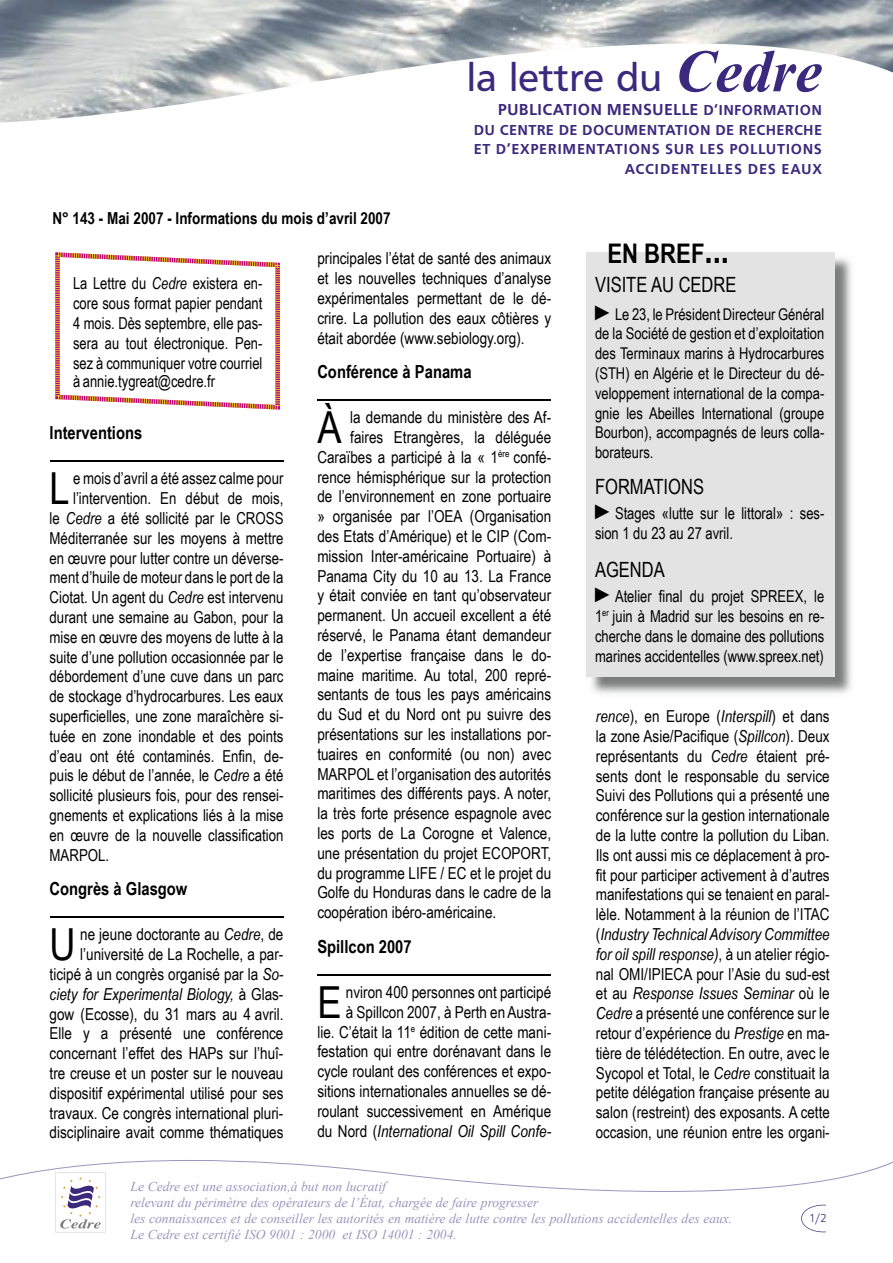
<style>
.page{position:relative;width:893px;height:1263px;background:#fff}
.page>*{position:absolute;margin:0;border:0;box-sizing:border-box;transform-origin:0 0}
.t1{font:44.1px "Arial Narrow";color:#000}
.t2{font:40.5px "Frutus T";color:#3a2a7d}
.t3{font:700 27px "Arial Narrow";color:#000}
.t4{font:21px "Arial Narrow";color:#000;scale:.96 1}
.t5{font:700 18px "Arial Narrow";color:#000}
.t6{font:16.5px/19.8px "Arial Narrow";color:#000;text-align:justify}
.t7{font:16.5px/19.8px "Arial Narrow";color:#000;text-align:justify;scale:.96 1}
.t8{font:700 16.5px "Arial Narrow";color:#000}
.t9{font:500 16.5px "Frutus T";letter-spacing:.01em;color:#3a2a7d}
.t10{font:16.2px/19.8px "Arial Narrow";color:#000;text-align:justify}
.t11{font:500 15px/19.5px "Frutus T";letter-spacing:.04em;color:#3a2a7d;text-align:right}
.t12{font:italic 13.5px/16.2px "Times New Roman";color:#9d94be}
.t13{font:12px "Frutus T Ligh";color:#3a2a7d}
.s1{font-family:"Times New Roman";font-weight:700;font-style:italic;font-size:60px}
.s2{font-size:15px}
.s3{font-style:italic}
.s4{font-size:36px}
.s5{font-size:21px}
</style>
<div class="page">
<img style="left:0;top:0;width:893px;height:16px">
<svg style="left:0;top:16px;width:893px;height:107px"></svg>
<svg style="left:0;top:1160px;width:893px;height:48px"></svg>
<svg style="left:801px;top:1205px;width:25px;height:27px"></svg>
<div style="left:826px;top:1199px;width:28px;height:38px;background:#fff"></div>
<svg style="left:55px;top:1172px;width:50px;height:60px"></svg>
<hr style="left:317px;top:399px;width:234px;height:2px;background:#000">
<hr style="left:317px;top:974px;width:234px;height:1px;background:#000">
<img style="left:591px;top:258px;width:261px;height:436px">
<div style="left:586px;top:252px;width:249px;height:425px;background:#e3e3e3"></div>
<hr style="left:50px;top:460px;width:233px;height:2px;background:#000">
<hr style="left:50px;top:916px;width:233px;height:2px;background:#000">
<svg style="left:55px;top:252px;width:225px;height:158px"></svg>
<h2 class="t2" style="left:467px;top:55px;width:357px">la lettre du <span class="s1">Cedre</span></h2>
<p class="t9" style="left:498px;top:100px;width:326px">PUBLICATION MENSUELLE <span class="s2">D’INFORMATION</span></p>
<p class="t11" style="left:474px;top:120px;width:350px">DU CENTRE DE DOCUMENTATION DE RECHERCHE<br>ET D’EXPERIMENTATIONS SUR LES POLLUTIONS<br>ACCIDENTELLES DES EAUX</p>
<p class="t8" style="left:52px;top:205px;width:340px">N° 143 - Mai 2007 - Informations du mois d’avril 2007</p>
<p class="t6" style="left:317px;top:248px;width:235px">principales l’état de santé des animaux et les nouvelles techniques d’analyse expérimentales permettant de le dé&shy;crire. La pollution des eaux côtières y était abordée (www.sebiology.org).</p>
<p class="t5" style="left:317px;top:358px;width:156px">Conférence à Panama</p>
<h1 class="t1" style="left:317px;top:395px;width:26px">À</h1>
<p class="t6" style="left:350px;top:407px;width:202px">la demande du ministère des Af-</p>
<p class="t7" style="left:73px;top:273px;width:199px">La Lettre du <span class="s3">Cedre</span> existera en&shy;core sous format papier pendant 4 mois. Dès septembre, elle pas&shy;sera au tout électronique. Pen&shy;sez à communiquer votre courriel</p>
<p class="t7" style="left:73px;top:370px;width:150px">à annie.tygreat@cedre.fr</p>
<p class="t5" style="left:50px;top:419px;width:94px">Interventions</p>
<h1 class="t1" style="left:50px;top:456px;width:22px">L</h1>
<p class="t6" style="left:73px;top:468px;width:212px">e mois d’avril a été assez calme pour</p>
<p class="t6" style="left:350px;top:427px;width:202px">faires Etrangères, la déléguée</p>
<p class="t6" style="left:317px;top:446px;width:235px">Caraïbes a participé à la « 1<sup>ère</sup> confé-</p>
<p class="t6" style="left:317px;top:466px;width:235px">rence hémisphérique sur la protection</p>
<p class="t6" style="left:317px;top:486px;width:235px">de l’environnement en zone portuaire</p>
<p class="t6" style="left:317px;top:506px;width:235px">» organisée par l’OEA (Organisation</p>
<p class="t6" style="left:317px;top:526px;width:235px">des Etats d’Amérique) et le CIP (Com-</p>
<p class="t6" style="left:317px;top:545px;width:235px">mission Inter-américaine Portuaire) à</p>
<p class="t6" style="left:317px;top:565px;width:235px">Panama City du 10 au 13. La France</p>
<p class="t6" style="left:317px;top:585px;width:235px">y était conviée en tant qu’observateur</p>
<p class="t6" style="left:317px;top:605px;width:235px">permanent. Un accueil excellent a été</p>
<p class="t6" style="left:317px;top:625px;width:235px">réservé, le Panama étant demandeur</p>
<p class="t6" style="left:317px;top:644px;width:235px">de l’expertise française dans le do-</p>
<p class="t6" style="left:317px;top:664px;width:235px">maine maritime. Au total, 200 repré-</p>
<p class="t6" style="left:317px;top:684px;width:235px">sentants de tous les pays américains</p>
<p class="t6" style="left:317px;top:704px;width:235px">du Sud et du Nord ont pu suivre des</p>
<p class="t6" style="left:317px;top:724px;width:235px">présentations sur les installations por-</p>
<p class="t6" style="left:317px;top:743px;width:235px">tuaires en conformité (ou non) avec</p>
<p class="t6" style="left:317px;top:763px;width:235px">MARPOL et l’organisation des autorités</p>
<p class="t6" style="left:317px;top:783px;width:235px">maritimes des différents pays. A noter,</p>
<p class="t6" style="left:317px;top:803px;width:235px">la très forte présence espagnole avec</p>
<p class="t6" style="left:317px;top:823px;width:235px">les ports de La Corogne et Valence,</p>
<p class="t6" style="left:317px;top:842px;width:235px">une présentation du projet ECOPORT,</p>
<p class="t6" style="left:317px;top:862px;width:235px">du programme LIFE / EC et le projet du</p>
<p class="t6" style="left:317px;top:882px;width:235px">Golfe du Honduras dans le cadre de la</p>
<p class="t6" style="left:317px;top:902px;width:180px">coopération ibéro-américaine.</p>
<p class="t5" style="left:317px;top:933px;width:96px">Spillcon 2007</p>
<h1 class="t1" style="left:317px;top:970px;width:26px">E</h1>
<p class="t6" style="left:73px;top:488px;width:212px">l’intervention. En début de mois,</p>
<p class="t6" style="left:50px;top:508px;width:235px">le <span class="s3">Cedre</span> a été sollicité par le CROSS</p>
<p class="t6" style="left:50px;top:527px;width:235px">Méditerranée sur les moyens à mettre</p>
<p class="t6" style="left:50px;top:547px;width:235px">en œuvre pour lutter contre un déverse-</p>
<p class="t6" style="left:50px;top:567px;width:235px">ment d’huile de moteur dans le port de la</p>
<p class="t6" style="left:50px;top:587px;width:235px">Ciotat. Un agent du <span class="s3">Cedre</span> est intervenu</p>
<p class="t6" style="left:50px;top:607px;width:235px">durant une semaine au Gabon, pour la</p>
<p class="t6" style="left:50px;top:626px;width:235px">mise en œuvre des moyens de lutte à la</p>
<p class="t6" style="left:50px;top:646px;width:235px">suite d’une pollution occasionnée par le</p>
<p class="t6" style="left:50px;top:666px;width:235px">débordement d’une cuve dans un parc</p>
<p class="t6" style="left:50px;top:686px;width:235px">de stockage d’hydrocarbures. Les eaux</p>
<p class="t6" style="left:50px;top:706px;width:235px">superficielles, une zone maraîchère si-</p>
<p class="t6" style="left:50px;top:725px;width:235px">tuée en zone inondable et des points</p>
<p class="t6" style="left:50px;top:745px;width:235px">d’eau ont été contaminés. Enfin, de-</p>
<p class="t6" style="left:50px;top:765px;width:235px">puis le début de l’année, le <span class="s3">Cedre</span> a été</p>
<p class="t6" style="left:50px;top:785px;width:235px">sollicité plusieurs fois, pour des rensei-</p>
<p class="t6" style="left:50px;top:805px;width:235px">gnements et explications liés à la mise</p>
<p class="t6" style="left:50px;top:824px;width:235px">en œuvre de la nouvelle classification</p>
<p class="t6" style="left:50px;top:844px;width:61px">MARPOL.</p>
<p class="t5" style="left:50px;top:875px;width:139px">Congrès à Glasgow</p>
<h1 class="t1" style="left:50px;top:912px;width:28px">U</h1>
<p class="t6" style="left:50px;top:924px;width:235px;text-align:right">ne jeune doctorante au <span class="s3">Cedre</span>, de l’université de La Rochelle, a par&shy;ticipé à un congrès organisé par la <span class="s3">So&shy;ciety for Experimental Biology,</span> à Glas&shy;gow (Ecosse), du 31 mars au 4 avril.<br>Elle y a présenté une conférence concernant l’effet des HAPs sur l’huî&shy;tre creuse et un poster sur le nouveau dispositif expérimental utilisé pour ses travaux. Ce congrès international pluri&shy;disciplinaire avait comme thématiques</p>
<p class="t6" style="left:317px;top:982px;width:235px;text-align:right">nviron 400 personnes ont participé<br>à Spillcon 2007, à Perth en Austra-<br>lie. C’était la 11<sup>e</sup> édition de cette mani&shy;festation qui entre dorénavant dans le cycle roulant des conférences et expo&shy;sitions internationales annuelles se dé&shy;roulant successivement en Amérique du Nord (<span class="s3">International Oil Spill Confe-</span></p>
<h3 class="t3" style="left:607px;top:233px;width:123px">EN BREF<span class="s4">...</span></h3>
<p class="t4" style="left:595px;top:269px;width:149px">VISITE AU CEDRE</p>
<p class="t10" style="left:595px;top:303px;width:231px"><span class="s5">►</span>Le 23, le Président Directeur Général de la Société de gestion et d’exploitation des Terminaux marins à Hydrocarbures (STH) en Algérie et le Directeur du dé&shy;veloppement international de la compa&shy;gnie les Abeilles International (groupe Bourbon), accompagnés de leurs colla&shy;borateurs.</p>
<p class="t4" style="left:595px;top:471px;width:115px">FORMATIONS</p>
<p class="t7" style="left:595px;top:503px;width:240px"><span class="s5">►</span>Stages «lutte sur le littoral» : ses&shy;sion 1 du 23 au 27 avril.</p>
<p class="t4" style="left:595px;top:554px;width:74px">AGENDA</p>
<p class="t7" style="left:595px;top:586px;width:240px"><span class="s5">►</span>Atelier final du projet SPREEX, le 1<sup>er</sup> juin à Madrid sur les besoins en re&shy;cherche dans le domaine des pollutions marines accidentelles (www.spreex.net)</p>
<p class="t6" style="left:596px;top:706px;width:235px"><span class="s3">rence</span>), en Europe (<span class="s3">Interspill</span>) et dans la zone Asie/Pacifique (<span class="s3">Spillcon</span>). Deux représentants du <span class="s3">Cedre</span> étaient pré&shy;sents dont le responsable du service Suivi des Pollutions qui a présenté une conférence sur la gestion internationale de la lutte contre la pollution du Liban.<br>Ils ont aussi mis ce déplacement à pro&shy;fit pour participer activement à d’autres manifestations qui se tenaient en paral&shy;lèle. Notamment à la réunion de l’ITAC (<span class="s3">Industry Technical Advisory Committee for oil spill response)</span>, à un atelier régio&shy;nal OMI/IPIECA pour l’Asie du sud-est et au <span class="s3">Response Issues Seminar</span> où le <span class="s3">Cedre</span> a présenté une conférence sur le retour d’expérience du <span class="s3">Prestige</span> en ma&shy;tière de télédétection. En outre, avec le Sycopol et Total, le <span class="s3">Cedre</span> constituait la petite délégation française présente au salon (restreint) des exposants. A cette occasion, une réunion entre les organi-</p>
<p class="t12" style="left:130px;top:1178px;width:603px">Le Cedre est une association,à but non lucratif<br>relevant du périmètre des opérateurs de l’État, chargée de faire progresser<br>les connaissances et de conseiller les autorités en matière de lutte contre les pollutions accidentelles des eaux.<br>Le Cedre est certifié ISO 9001 : 2000 et ISO 14001 : 2004.</p>
<p class="t13" style="left:809px;top:1211px;width:19px">1/2</p>
</div>
